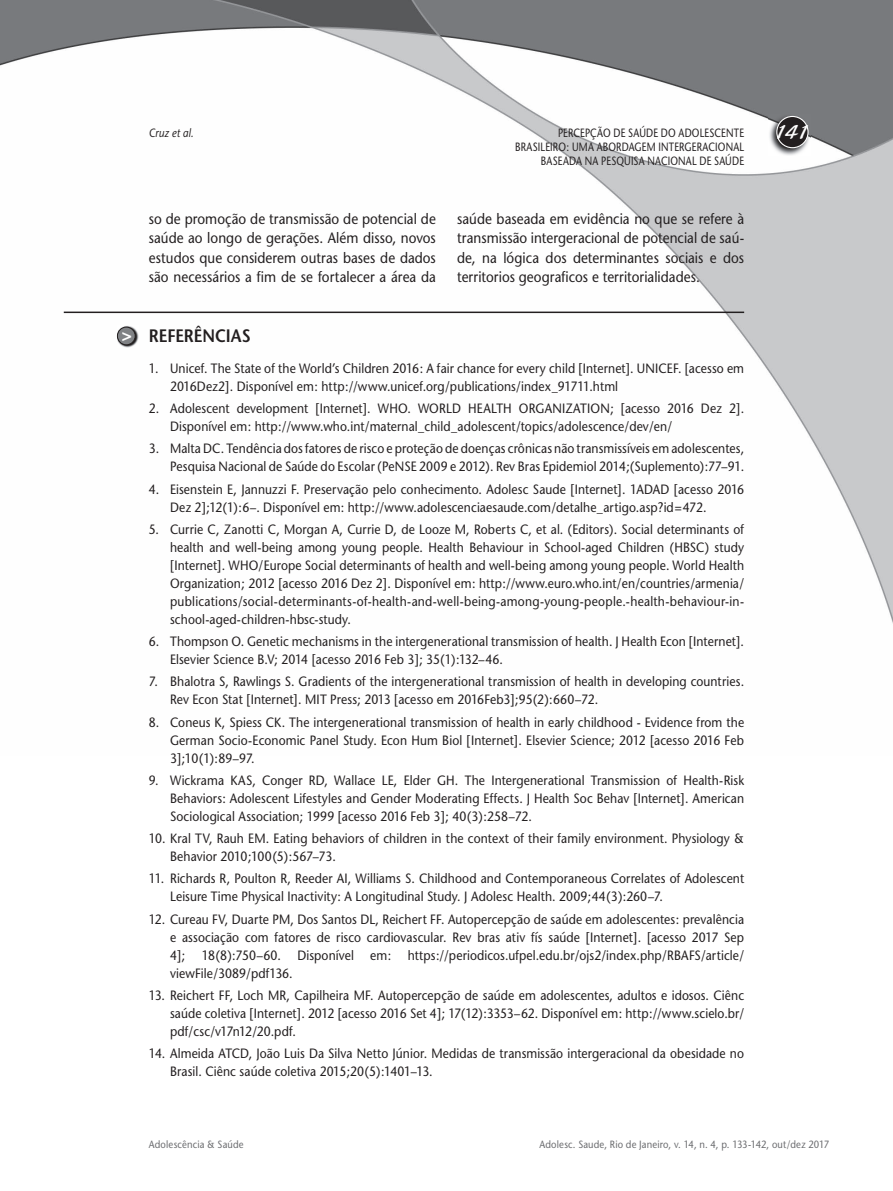
<style>
.page{position:relative;width:893px;height:1191px;background:#fff}
.page>*{position:absolute;margin:0;border:0;box-sizing:border-box;transform-origin:0 0}
.t1{font:21px "Blacklight D";color:#fff}
.t2{font:600 18px "Stone Sans";letter-spacing:-.005em;color:#231f20;scale:.9 1}
.t3{font:700 17.25px "Helvetica";color:#fff}
.t4{font:15px/19.5px "Stone Sans";letter-spacing:.005em;color:#231f20;text-align:justify;scale:.9 1}
.t5{font:13.5px/18px "Stone Sans";letter-spacing:.01em;color:#231f20;scale:.9 1}
.t6{font:12px/14.4px "Stone Sans";letter-spacing:.02em;color:#231f20;text-align:right;scale:.8 1}
.t7{font:italic 12px "Stone Sans";letter-spacing:.01em;color:#231f20;scale:.85 1}
.t8{font:10.5px "Stone Sans";letter-spacing:.02em;color:#6c6d70;scale:.9 1}
</style>
<div class="page">
<img style="left:0;top:0;width:893px;height:624px">
<img style="left:769px;top:114px;width:41px;height:42px">
<div style="left:777px;top:116px;width:31px;height:32px;background:#231f20;border-radius:50%"></div>
<div style="left:776px;top:116px;width:33px;height:32px;border:1px solid #fff;border-radius:50%"></div>
<hr style="left:64px;top:311px;width:680px;height:2px;background:#231f20">
<img style="left:117px;top:326px;width:21px;height:21px">
<div style="left:117px;top:327px;width:18px;height:18px;background:#808285;border-radius:50%"></div>
<div style="left:117px;top:326px;width:19px;height:19px;border:1px solid #231f20;border-radius:50%"></div>
<p class="t7" style="left:149px;top:125px;width:54px">Cruz et al.</p>
<p class="t6" style="left:558px;top:125px;width:234px">PERCEPÇÃO DE SAÚDE DO ADOLESCENTE</p>
<h1 class="t1" style="left:774px;top:119px;width:38px">141</h1>
<p class="t6" style="left:515px;top:140px;width:288px">BRASILEIRO: UMA ABORDAGEM INTERGERACIONAL<br>BASEADA NA PESQUISA NACIONAL DE SAÚDE</p>
<p class="t3" style="left:122px;top:324px;width:12px">&gt;</p>
<p class="t4" style="left:149px;top:209px;width:320px">so de promoção de transmissão de potencial de saúde ao longo de gerações. Além disso, novos estudos que considerem outras bases de dados são necessários a fim de se fortalecer a área da</p>
<p class="t4" style="left:457px;top:209px;width:320px">saúde baseada em evidência no que se refere à transmissão intergeracional de potencial de saú&shy;de, na lógica dos determinantes sociais e dos territorios geograficos e territorialidades.</p>
<h2 class="t2" style="left:149px;top:325px;width:115px">REFERÊNCIAS</h2>
<p class="t5" style="left:170px;top:359px;width:639px;text-indent:-21px">1. Unicef. The State of the World’s Children 2016: A fair chance for every child [Internet]. UNICEF. [acesso em<br>2016Dez2]. Disponível em: http://www.unicef.org/publications/index_91711.html</p>
<p class="t5" style="left:170px;top:399px;width:639px;text-indent:-21px">2. Adolescent development [Internet]. WHO. WORLD HEALTH ORGANIZATION; [acesso 2016 Dez 2].<br>Disponível em: http://www.who.int/maternal_child_adolescent/topics/adolescence/dev/en/</p>
<p class="t5" style="left:149px;top:440px;width:663px;text-align:right">3. Malta DC. Tendência dos fatores de risco e proteção de doenças crônicas não transmissíveis em adolescentes,<br>Pesquisa Nacional de Saúde do Escolar (PeNSE 2009 e 2012). Rev Bras Epidemiol 2014;(Suplemento):77–91.</p>
<p class="t5" style="left:170px;top:480px;width:639px;text-indent:-21px">4. Eisenstein E, Jannuzzi F. Preservação pelo conhecimento. Adolesc Saude [Internet]. 1ADAD [acesso 2016<br>Dez 2];12(1):6–. Disponível em: http://www.adolescenciaesaude.com/detalhe_artigo.asp?id=472.</p>
<p class="t5" style="left:170px;top:520px;width:639px;text-align:justify;text-indent:-21px">5. Currie C, Zanotti C, Morgan A, Currie D, de Looze M, Roberts C, et al. (Editors). Social determinants of health and well-being among young people. Health Behaviour in School-aged Children (HBSC) study [Internet]. WHO/Europe Social determinants of health and well-being among young people. World Health Organization; 2012 [acesso 2016 Dez 2]. Disponível em: http://www.euro.who.int/en/countries/armenia/ publications/social-determinants-of-health-and-well-being-among-young-people.-health-behaviour-in&shy;school-aged-children-hbsc-study.</p>
<p class="t5" style="left:170px;top:632px;width:639px;text-indent:-21px">6. Thompson O. Genetic mechanisms in the intergenerational transmission of health. J Health Econ [Internet].<br>Elsevier Science B.V; 2014 [acesso 2016 Feb 3]; 35(1):132–46.</p>
<p class="t5" style="left:170px;top:672px;width:639px;text-indent:-21px">7. Bhalotra S, Rawlings S. Gradients of the intergenerational transmission of health in developing countries.<br>Rev Econ Stat [Internet]. MIT Press; 2013 [acesso em 2016Feb3];95(2):660–72.</p>
<p class="t5" style="left:170px;top:713px;width:639px;text-align:justify;text-indent:-21px">8. Coneus K, Spiess CK. The intergenerational transmission of health in early childhood - Evidence from the German Socio-Economic Panel Study. Econ Hum Biol [Internet]. Elsevier Science; 2012 [acesso 2016 Feb 3];10(1):89–97.</p>
<p class="t5" style="left:170px;top:771px;width:639px;text-align:justify;text-indent:-21px">9. Wickrama KAS, Conger RD, Wallace LE, Elder GH. The Intergenerational Transmission of Health-Risk Behaviors: Adolescent Lifestyles and Gender Moderating Effects. J Health Soc Behav [Internet]. American Sociological Association; 1999 [acesso 2016 Feb 3]; 40(3):258–72.</p>
<p class="t5" style="left:170px;top:829px;width:639px;text-indent:-21px">10. Kral TV, Rauh EM. Eating behaviors of children in the context of their family environment. Physiology &amp;<br>Behavior 2010;100(5):567–73.</p>
<p class="t5" style="left:170px;top:869px;width:639px;text-indent:-21px">11. Richards R, Poulton R, Reeder AI, Williams S. Childhood and Contemporaneous Correlates of Adolescent<br>Leisure Time Physical Inactivity: A Longitudinal Study. J Adolesc Health. 2009;44(3):260–7.</p>
<p class="t5" style="left:170px;top:910px;width:639px;text-align:justify;text-indent:-21px">12. Cureau FV, Duarte PM, Dos Santos DL, Reichert FF. Autopercepção de saúde em adolescentes: prevalência e associação com fatores de risco cardiovascular. Rev bras ativ fís saúde [Internet]. [acesso 2017 Sep 4]; 18(8):750–60. Disponível em: https://periodicos.ufpel.edu.br/ojs2/index.php/RBAFS/article/ viewFile/3089/pdf136.</p>
<p class="t5" style="left:170px;top:986px;width:639px;text-align:justify;text-indent:-21px">13. Reichert FF, Loch MR, Capilheira MF. Autopercepção de saúde em adolescentes, adultos e idosos. Ciênc saúde coletiva [Internet]. 2012 [acesso 2016 Set 4]; 17(12):3353–62. Disponível em: http://www.scielo.br/ pdf/csc/v17n12/20.pdf.</p>
<p class="t5" style="left:170px;top:1044px;width:639px;text-indent:-21px">14. Almeida ATCD, João Luis Da Silva Netto Júnior. Medidas de transmissão intergeracional da obesidade no<br>Brasil. Ciênc saúde coletiva 2015;20(5):1401–13.</p>
<p class="t8" style="left:149px;top:1137px;width:107px">Adolescência &amp; Saúde</p>
<p class="t8" style="left:539px;top:1137px;width:323px">Adolesc. Saude, Rio de Janeiro, v. 14, n. 4, p. 133-142, out/dez 2017</p>
</div>
